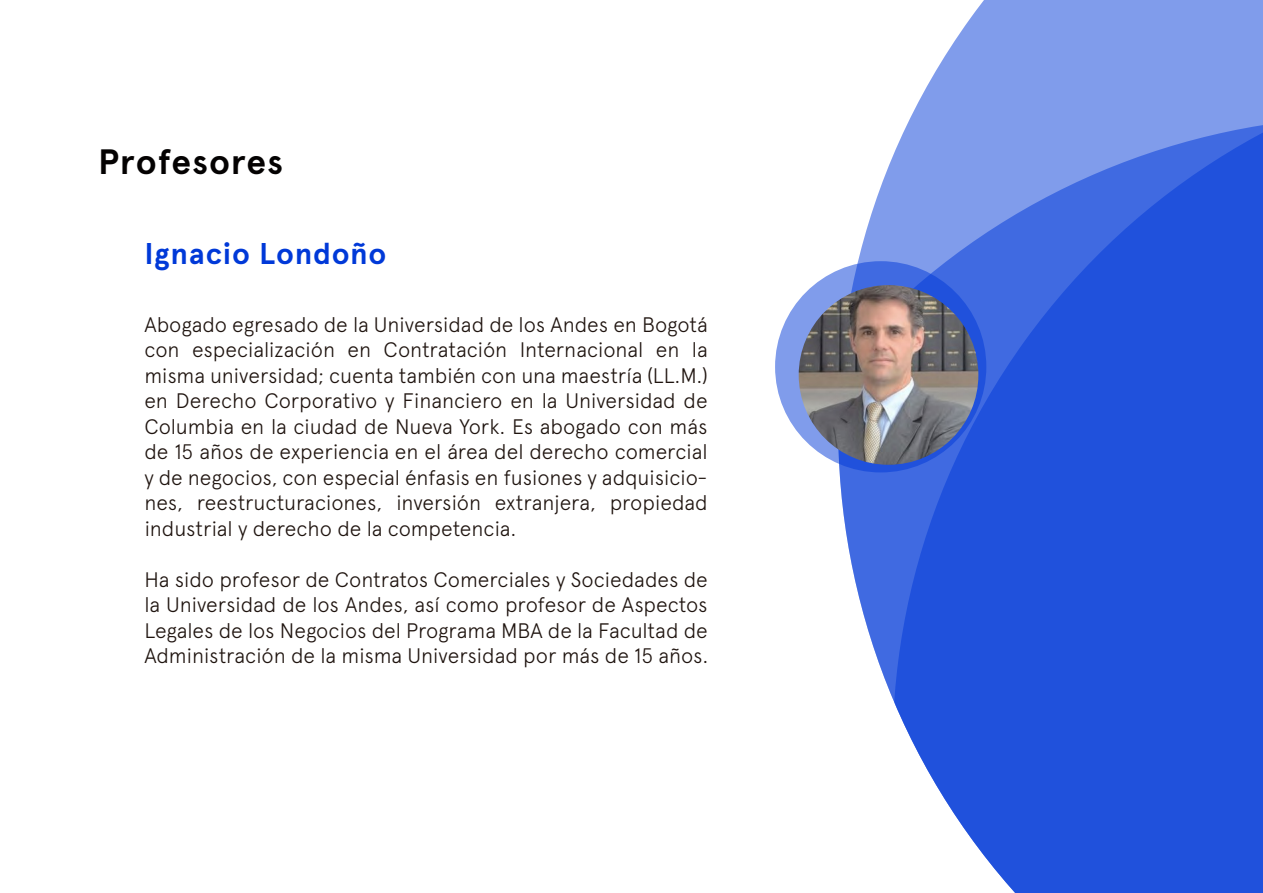
<style>
.page{position:relative;width:1263px;height:893px;background:#fff}
.page>*{position:absolute;margin:0;border:0;box-sizing:border-box;transform-origin:0 0}
.t1{font:700 35.25px "Apercu";letter-spacing:.03em;color:#040202}
.t2{font:700 30px "Apercu";letter-spacing:.025em;color:#0039d8}
.t3{font:300 21px/25.5px "Apercu";letter-spacing:-.005em;color:#1f140f;text-align:justify}
</style>
<div class="page">
<svg style="left:838px;top:0;width:425px;height:893px;background:#5177e3"></svg>
<svg style="left:775px;top:261px;width:211px;height:211px;background:#5b7fe4"></svg>
<img style="left:799px;top:285px;width:179px;height:180px;border-radius:90px">
<h1 class="t1" style="left:98px;top:140px;width:187px">Profesores</h1>
<h2 class="t2" style="left:144px;top:235px;width:244px">Ignacio Londoño</h2>
<p class="t3" style="left:144px;top:311px;width:565px">Abogado egresado de la Universidad de los Andes en Bogotá con especialización en Contratación Internacional en la misma universidad; cuenta también con una maestría (LL.M.) en Derecho Corporativo y Financiero en la Universidad de Columbia en la ciudad de Nueva York. Es abogado con más de 15 años de experiencia en el área del derecho comercial y de negocios, con especial énfasis en fusiones y adquisicio&shy;nes, reestructuraciones, inversión extranjera, propiedad industrial y derecho de la competencia.</p>
<p class="t3" style="left:144px;top:566px;width:565px">Ha sido profesor de Contratos Comerciales y Sociedades de la Universidad de los Andes, así como profesor de Aspectos Legales de los Negocios del Programa MBA de la Facultad de Administración de la misma Universidad por más de 15 años.</p>
</div>
